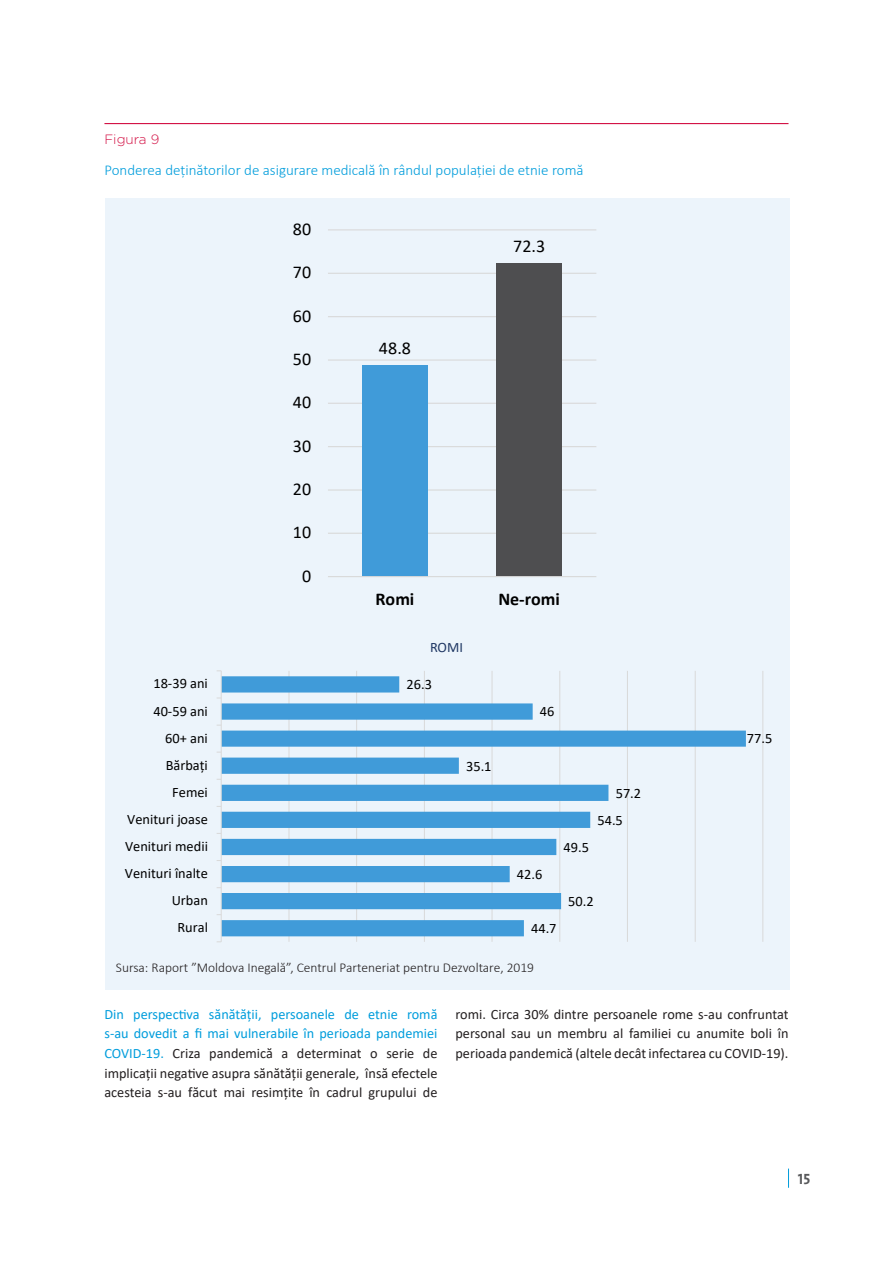
<style>
.page{position:relative;width:893px;height:1263px;background:#fff}
.page>*{position:absolute;margin:0;border:0;box-sizing:border-box;transform-origin:0 0}
.t1{font:18px "Calibri";letter-spacing:.005em;color:#000}
.t2{font:700 18px "Calibri";letter-spacing:-.005em;color:#000}
.t3{font:300 15px "Calibri";color:#009ddc}
.t4{font:15px "The Sans Bold Caps";color:#58595b}
.t5{font:14.4px/27.2px "Calibri";color:#000}
.t6{font:14.4px "Calibri";color:#203864}
.t7{font:14.25px/19.6px "Calibri";color:#231f20;text-align:justify}
.t8{font:300 13.5px "Calibri";color:#231f20}
.t9{font:300 13.5px "Gotham";color:#d31245}
.s1{color:#009ddc}
</style>
<div class="page">
<svg style="left:788px;top:1168px;width:1px;height:20px"></svg>
<div style="left:106px;top:198px;width:684px;height:792px;background:#ecf4fb"></div>
<hr style="left:104px;top:123px;width:684px;height:1px;background:#d31245">
<hr style="left:328px;top:533px;width:268px;height:1px;background:#d9d9d9">
<hr style="left:328px;top:489px;width:268px;height:2px;background:#d9d9d9">
<hr style="left:328px;top:446px;width:268px;height:1px;background:#d9d9d9">
<hr style="left:328px;top:403px;width:268px;height:1px;background:#d9d9d9">
<hr style="left:328px;top:359px;width:268px;height:2px;background:#d9d9d9">
<hr style="left:328px;top:316px;width:268px;height:1px;background:#d9d9d9">
<hr style="left:328px;top:273px;width:268px;height:1px;background:#d9d9d9">
<hr style="left:328px;top:229px;width:268px;height:1px;background:#d9d9d9">
<div style="left:362px;top:365px;width:66px;height:212px;background:#409bd9"></div>
<div style="left:496px;top:263px;width:66px;height:314px;background:#4e4e50"></div>
<hr style="left:328px;top:576px;width:268px;height:1px;background:#d9d9d9">
<hr style="left:289px;top:671px;width:1px;height:271px;background:#d9d9d9">
<hr style="left:356px;top:671px;width:1px;height:271px;background:#d9d9d9">
<hr style="left:424px;top:671px;width:1px;height:271px;background:#d9d9d9">
<hr style="left:492px;top:671px;width:1px;height:271px;background:#d9d9d9">
<hr style="left:559px;top:671px;width:1px;height:271px;background:#d9d9d9">
<hr style="left:627px;top:671px;width:1px;height:271px;background:#d9d9d9">
<hr style="left:695px;top:671px;width:1px;height:271px;background:#d9d9d9">
<hr style="left:762px;top:671px;width:1px;height:271px;background:#d9d9d9">
<svg style="left:222px;top:676px;width:524px;height:260px"></svg>
<hr style="left:221px;top:671px;width:1px;height:271px;background:#d9d9d9">
<p class="t9" style="left:104px;top:132px;width:56px">Figura 9</p>
<p class="t3" style="left:104px;top:160px;width:481px">Ponderea deținătorilor de asigurare medicală în rândul populației de etnie romă</p>
<p class="t5" style="left:125px;top:670px;width:85px;text-align:right">18-39 ani<br>40-59 ani<br>60+ ani<br>Bărbați<br>Femei<br>Venituri joase<br>Venituri medii<br>Venituri înalte<br>Urban<br>Rural</p>
<p class="t1" style="left:293px;top:217px;width:20px">80</p>
<p class="t1" style="left:293px;top:260px;width:20px">70</p>
<p class="t1" style="left:293px;top:303px;width:20px">60</p>
<p class="t1" style="left:293px;top:347px;width:20px">50</p>
<p class="t1" style="left:293px;top:390px;width:20px">40</p>
<p class="t1" style="left:293px;top:433px;width:20px">30</p>
<p class="t1" style="left:293px;top:477px;width:20px">20</p>
<p class="t1" style="left:293px;top:520px;width:20px">10</p>
<p class="t1" style="left:302px;top:563px;width:11px">0</p>
<p class="t1" style="left:379px;top:335px;width:33px">48.8</p>
<p class="t1" style="left:513px;top:233px;width:33px">72.3</p>
<p class="t2" style="left:376px;top:586px;width:40px">Romi</p>
<p class="t2" style="left:498px;top:586px;width:63px">Ne-romi</p>
<p class="t6" style="left:430px;top:637px;width:35px">ROMI</p>
<p class="t5" style="left:406px;top:671px;width:27px">26.3</p>
<p class="t5" style="left:466px;top:752px;width:27px">35.1</p>
<p class="t5" style="left:540px;top:698px;width:16px">46</p>
<p class="t5" style="left:517px;top:860px;width:27px">42.6</p>
<p class="t5" style="left:563px;top:833px;width:27px">49.5</p>
<p class="t5" style="left:597px;top:779px;width:45px;text-indent:18px">57.2<br>54.5</p>
<p class="t5" style="left:568px;top:887px;width:27px">50.2</p>
<p class="t5" style="left:531px;top:914px;width:27px">44.7</p>
<p class="t8" style="left:116px;top:959px;width:420px">Sursa: Raport ”Moldova Inegală”, Centrul Parteneriat pentru Dezvoltare, 2019</p>
<p class="t5" style="left:747px;top:725px;width:27px">77.5</p>
<p class="t7" style="left:104px;top:1004px;width:335px"><span class="s1">Din perspectiva sănătății, persoanele de etnie romă s-au dovedit a fi mai vulnerabile în perioada pandemiei COVID-19.</span> Criza pandemică a determinat o serie de implicații negative asupra sănătății generale, însă efectele acesteia s-au făcut mai resimțite în cadrul grupului de</p>
<p class="t7" style="left:455px;top:1004px;width:335px">romi. Circa 30% dintre persoanele rome s-au confruntat personal sau un membru al familiei cu anumite boli în perioada pandemică (altele decât infectarea cu COVID-19).</p>
<p class="t4" style="left:798px;top:1166px;width:14px">15</p>
</div>
